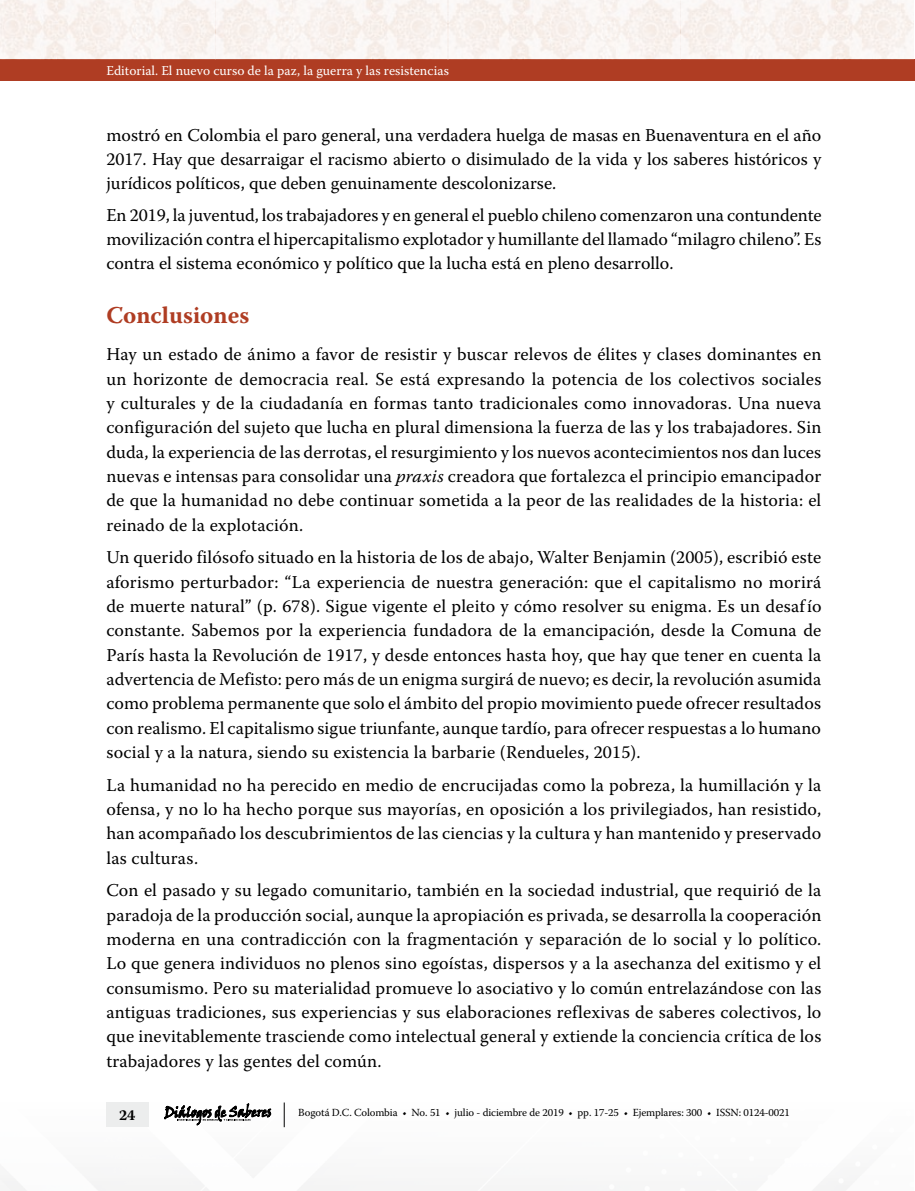
<style>
.page{position:relative;width:915px;height:1191px;background:#fff}
.page>*{position:absolute;margin:0;border:0;box-sizing:border-box;transform-origin:0 0}
.t1{font:700 24px "Warnock Pro";color:#af3d23}
.t2{font:18px/24.3px "Warnock Pro";letter-spacing:.01em;color:#000;text-align:justify}
.t3{font:700 15px "Warnock Pro";color:#000}
.t4{font:13.5px "Warnock Pro";color:#fff}
.t5{font:10.8px "Warnock Pro";letter-spacing:-.01em;color:#000}
.s1{font-style:italic}
</style>
<div class="page">
<div style="left:0;top:60px;width:914px;height:21px;background:#af3d23"></div>
<div style="left:106px;top:1102px;width:43px;height:24px;background:#eceded"></div>
<svg style="left:164px;top:1103px;width:108px;height:23px"></svg>
<svg style="left:284px;top:1102px;width:1px;height:25px"></svg>
<img style="left:0;top:0;width:913px;height:60px">
<p class="t4" style="left:106px;top:62px;width:344px">Editorial. El nuevo curso de la paz, la guerra y las resistencias</p>
<p class="t2" style="left:106px;top:123px;width:716px">mostró en Colombia el paro general, una verdadera huelga de masas en Buenaventura en el año 2017. Hay que desarraigar el racismo abierto o disimulado de la vida y los saberes históricos y jurídicos políticos, que deben genuinamente descolonizarse.</p>
<p class="t2" style="left:106px;top:203px;width:716px">En 2019, la juventud, los trabajadores y en general el pueblo chileno comenzaron una contundente movilización contra el hipercapitalismo explotador y humillante del llamado “milagro chileno”. Es contra el sistema económico y político que la lucha está en pleno desarrollo.</p>
<h1 class="t1" style="left:106px;top:301px;width:144px">Conclusiones</h1>
<p class="t2" style="left:106px;top:342px;width:716px">Hay un estado de ánimo a favor de resistir y buscar relevos de élites y clases dominantes en un horizonte de democracia real. Se está expresando la potencia de los colectivos sociales y culturales y de la ciudadanía en formas tanto tradicionales como innovadoras. Una nueva configuración del sujeto que lucha en plural dimensiona la fuerza de las y los trabajadores. Sin duda, la experiencia de las derrotas, el resurgimiento y los nuevos acontecimientos nos dan luces nuevas e intensas para consolidar una <span class="s1">praxis</span> creadora que fortalezca el principio emancipador de que la humanidad no debe continuar sometida a la peor de las realidades de la historia: el reinado de la explotación.</p>
<p class="t2" style="left:106px;top:545px;width:716px">Un querido filósofo situado en la historia de los de abajo, Walter Benjamin (2005), escribió este aforismo perturbador: “La experiencia de nuestra generación: que el capitalismo no morirá de muerte natural” (p. 678). Sigue vigente el pleito y cómo resolver su enigma. Es un desafío constante. Sabemos por la experiencia fundadora de la emancipación, desde la Comuna de París hasta la Revolución de 1917, y desde entonces hasta hoy, que hay que tener en cuenta la advertencia de Mefisto: pero más de un enigma surgirá de nuevo; es decir, la revolución asumida como problema permanente que solo el ámbito del propio movimiento puede ofrecer resultados con realismo. El capitalismo sigue triunfante, aunque tardío, para ofrecer respuestas a lo humano social y a la natura, siendo su existencia la barbarie (Rendueles, 2015).</p>
<p class="t2" style="left:106px;top:772px;width:716px">La humanidad no ha perecido en medio de encrucijadas como la pobreza, la humillación y la ofensa, y no lo ha hecho porque sus mayorías, en oposición a los privilegiados, han resistido, han acompañado los descubrimientos de las ciencias y la cultura y han mantenido y preservado las culturas.</p>
<p class="t2" style="left:106px;top:878px;width:716px">Con el pasado y su legado comunitario, también en la sociedad industrial, que requirió de la paradoja de la producción social, aunque la apropiación es privada, se desarrolla la cooperación moderna en una contradicción con la fragmentación y separación de lo social y lo político.<br>Lo que genera individuos no plenos sino egoístas, dispersos y a la asechanza del exitismo y el consumismo. Pero su materialidad promueve lo asociativo y lo común entrelazándose con las antiguas tradiciones, sus experiencias y sus elaboraciones reflexivas de saberes colectivos, lo que inevitablemente trasciende como intelectual general y extiende la conciencia crítica de los trabajadores y las gentes del común.</p>
<p class="t3" style="left:119px;top:1106px;width:18px">24</p>
<p class="t5" style="left:298px;top:1106px;width:493px">Bogotá D.C. Colombia • No. 51 • julio - diciembre de 2019 • pp. 17-25 • Ejemplares: 300 • ISSN: 0124-0021</p>
</div>
